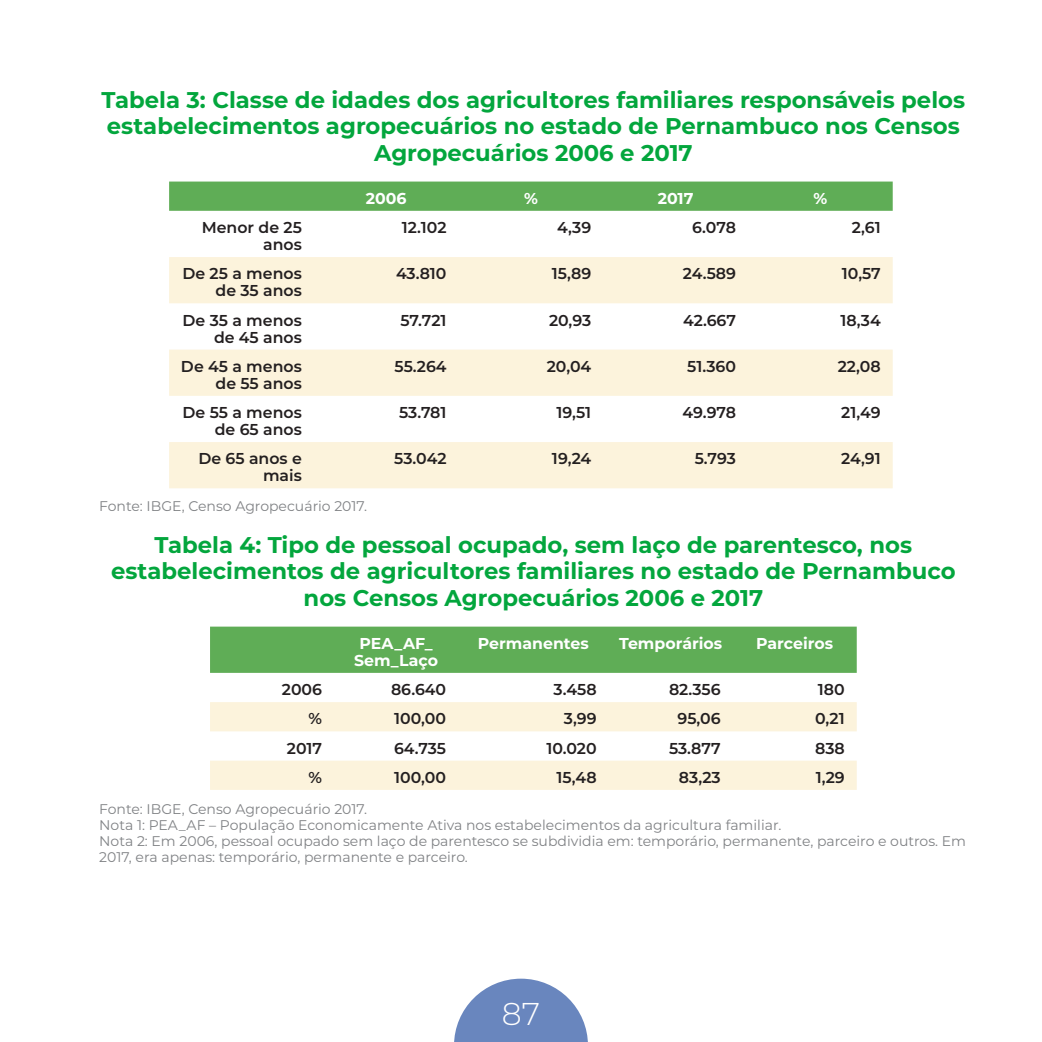
<style>
.page{position:relative;width:1042px;height:1042px;background:#fff}
.page>*{position:absolute;margin:0;border:0;box-sizing:border-box;transform-origin:0 0}
.t1{font:300 31.5px "Montserrat";color:#fff}
.titulo_grafico{font:700 22.75px/26.2px "Montserrat";color:#03a63d;text-align:center}
.tabela{font:600 15.75px/17px "Montserrat";color:#231f20;text-align:right}
.cabeçalho{font:700 15.75px/17px "Montserrat";color:#fff;text-align:center}
.fonte{font:14px/15.8px "Montserrat";color:#808285}
</style>
<div class="page">
<svg style="left:454px;top:978px;width:134px;height:64px"></svg>
<div style="left:169px;top:182px;width:723px;height:29px;background:#5fad56"></div>
<svg style="left:169px;top:257px;width:723px;height:231px;fill:#fcf3dc"></svg>
<div style="left:210px;top:626px;width:647px;height:47px;background:#5fad56"></div>
<svg style="left:210px;top:702px;width:647px;height:88px;fill:#fcf3dc"></svg>
<p class="titulo_grafico" style="left:102px;top:86px;width:865px">Tabela 3: Classe de idades dos agricultores familiares responsáveis pelos estabelecimentos agropecuários no estado de Pernambuco nos Censos<br>Agropecuários 2006 e 2017</p>
<p class="cabeçalho" style="left:366px;top:189px;width:42px">2006</p>
<p class="cabeçalho" style="left:524px;top:189px;width:15px">%</p>
<p class="cabeçalho" style="left:658px;top:189px;width:37px">2017</p>
<p class="cabeçalho" style="left:813px;top:189px;width:15px">%</p>
<p class="tabela" style="left:202px;top:218px;width:102px">Menor de 25 anos</p>
<p class="tabela" style="left:402px;top:218px;width:46px">12.102</p>
<p class="tabela" style="left:557px;top:218px;width:36px">4,39</p>
<p class="tabela" style="left:692px;top:218px;width:45px">6.078</p>
<p class="tabela" style="left:852px;top:218px;width:30px">2,61</p>
<p class="tabela" style="left:182px;top:264px;width:121px">De 25 a menos de 35 anos</p>
<p class="tabela" style="left:396px;top:264px;width:52px">43.810</p>
<p class="tabela" style="left:552px;top:264px;width:41px">15,89</p>
<p class="tabela" style="left:683px;top:264px;width:55px">24.589</p>
<p class="tabela" style="left:842px;top:264px;width:40px">10,57</p>
<p class="tabela" style="left:183px;top:311px;width:121px">De 35 a menos de 45 anos</p>
<p class="tabela" style="left:400px;top:311px;width:48px">57.721</p>
<p class="tabela" style="left:549px;top:311px;width:44px">20,93</p>
<p class="tabela" style="left:683px;top:311px;width:54px">42.667</p>
<p class="tabela" style="left:840px;top:311px;width:42px">18,34</p>
<p class="tabela" style="left:181px;top:357px;width:122px">De 45 a menos de 55 anos</p>
<p class="tabela" style="left:394px;top:357px;width:54px">55.264</p>
<p class="tabela" style="left:547px;top:357px;width:46px">20,04</p>
<p class="tabela" style="left:687px;top:357px;width:50px">51.360</p>
<p class="tabela" style="left:838px;top:357px;width:45px">22,08</p>
<p class="tabela" style="left:182px;top:403px;width:121px">De 55 a menos de 65 anos</p>
<p class="tabela" style="left:399px;top:403px;width:49px">53.781</p>
<p class="tabela" style="left:556px;top:403px;width:36px">19,51</p>
<p class="tabela" style="left:682px;top:403px;width:55px">49.978</p>
<p class="tabela" style="left:841px;top:403px;width:41px">21,49</p>
<p class="tabela" style="left:198px;top:449px;width:105px">De 65 anos e mais</p>
<p class="tabela" style="left:394px;top:449px;width:54px">53.042</p>
<p class="tabela" style="left:552px;top:449px;width:41px">19,24</p>
<p class="tabela" style="left:695px;top:449px;width:43px">5.793</p>
<p class="tabela" style="left:841px;top:449px;width:41px">24,91</p>
<p class="fonte" style="left:99px;top:498px;width:269px">Fonte: IBGE, Censo Agropecuário 2017.</p>
<p class="titulo_grafico" style="left:111px;top:531px;width:846px">Tabela 4: Tipo de pessoal ocupado, sem laço de parentesco, nos estabelecimentos de agricultores familiares no estado de Pernambuco nos Censos Agropecuários 2006 e 2017</p>
<p class="cabeçalho" style="left:354px;top:634px;width:85px">PEA_AF_<br>Sem_Laço</p>
<p class="cabeçalho" style="left:478px;top:634px;width:112px">Permanentes</p>
<p class="cabeçalho" style="left:619px;top:634px;width:105px">Temporários</p>
<p class="cabeçalho" style="left:756px;top:634px;width:78px">Parceiros</p>
<p class="tabela" style="left:282px;top:680px;width:42px">2006</p>
<p class="tabela" style="left:391px;top:680px;width:57px">86.640</p>
<p class="tabela" style="left:553px;top:680px;width:45px">3.458</p>
<p class="tabela" style="left:669px;top:680px;width:53px">82.356</p>
<p class="tabela" style="left:818px;top:680px;width:28px">180</p>
<p class="tabela" style="left:309px;top:709px;width:15px">%</p>
<p class="tabela" style="left:394px;top:709px;width:53px">100,00</p>
<p class="tabela" style="left:564px;top:709px;width:34px">3,99</p>
<p class="tabela" style="left:677px;top:709px;width:45px">95,06</p>
<p class="tabela" style="left:815px;top:709px;width:31px">0,21</p>
<p class="tabela" style="left:287px;top:739px;width:37px">2017</p>
<p class="tabela" style="left:394px;top:739px;width:54px">64.735</p>
<p class="tabela" style="left:546px;top:739px;width:52px">10.020</p>
<p class="tabela" style="left:669px;top:739px;width:53px">53.877</p>
<p class="tabela" style="left:815px;top:739px;width:31px">838</p>
<p class="tabela" style="left:309px;top:768px;width:15px">%</p>
<p class="tabela" style="left:394px;top:768px;width:53px">100,00</p>
<p class="tabela" style="left:556px;top:768px;width:42px">15,48</p>
<p class="tabela" style="left:679px;top:768px;width:43px">83,23</p>
<p class="tabela" style="left:816px;top:768px;width:31px">1,29</p>
<p class="fonte" style="left:99px;top:801px;width:269px">Fonte: IBGE, Censo Agropecuário 2017.</p>
<p class="fonte" style="left:99px;top:817px;width:684px">Nota 1: PEA_AF – População Economicamente Ativa nos estabelecimentos da agricultura familiar.</p>
<p class="fonte" style="left:99px;top:832px;width:868px">Nota 2: Em 2006, pessoal ocupado sem laço de parentesco se subdividia em: temporário, permanente, parceiro e outros. Em<br>2017, era apenas: temporário, permanente e parceiro.</p>
<h1 class="t1" style="left:502px;top:993px;width:40px">87</h1>
</div>
